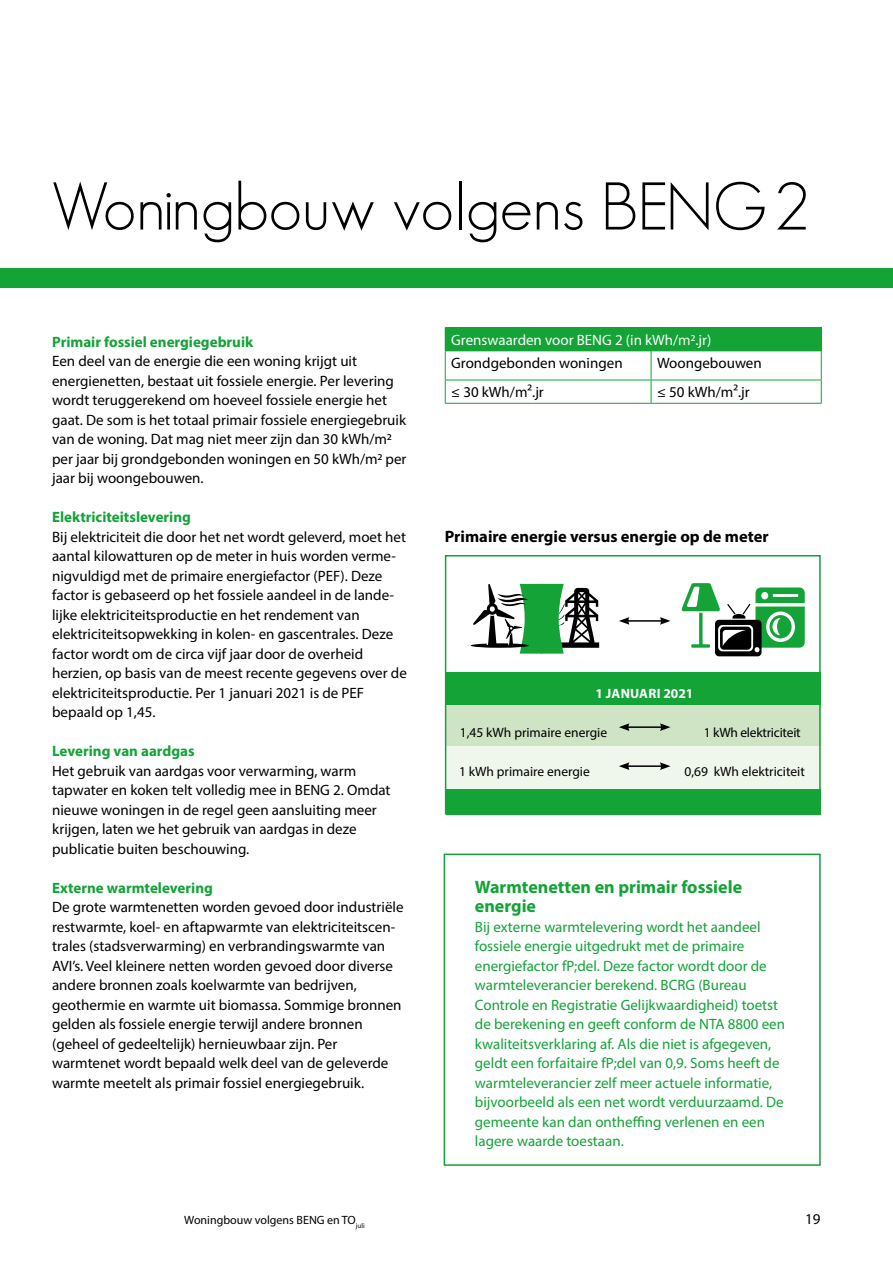
<style>
.page{position:relative;width:893px;height:1263px;background:#fff}
.page>*{position:absolute;margin:0;border:0;box-sizing:border-box;transform-origin:0 0}
.t1{font:300 66px "Geosans";color:#000}
.t2{font:700 18px/19.5px "Myriad Pro";color:#13a337}
.t3{font:700 16.5px "Myriad Pro";color:#000}
.t4{font:15px/19.5px "Myriad Pro";color:#000}
.t5{font:15px/19.5px "Myriad Pro";color:#13a337}
.t6{font:700 15px "Myriad Pro";color:#13a337}
.t7{font:15px/23.2px "Myriad Pro";color:#fff}
.t8{font:13.5px "Myriad Pro";color:#000}
.t9{font:700 13.5px "Myriad Pro";letter-spacing:.02em;color:#fff}
.t10{font:12px "Myriad Pro";color:#000}
.s1{color:#ecf4e8}
.s2{color:#000}
</style>
<div class="page">
<div style="left:0;top:268px;width:893px;height:20px;background:#13a337"></div>
<div style="left:445px;top:328px;width:376px;height:23px;background:#13a337"></div>
<hr style="left:445px;top:327px;width:206px;height:1px;background:#13a337">
<hr style="left:651px;top:327px;width:171px;height:1px;background:#13a337">
<hr style="left:445px;top:380px;width:206px;height:1px;background:#13a337">
<svg style="left:445px;top:351px;width:1px;height:52px"></svg>
<hr style="left:651px;top:380px;width:171px;height:1px;background:#13a337">
<svg style="left:651px;top:351px;width:1px;height:52px"></svg>
<svg style="left:821px;top:328px;width:1px;height:75px"></svg>
<hr style="left:445px;top:403px;width:206px;height:1px;background:#13a337">
<hr style="left:651px;top:403px;width:171px;height:1px;background:#13a337">
<div style="left:446px;top:678px;width:375px;height:135px;background:#eff6ec"></div>
<div style="left:446px;top:789px;width:375px;height:25px;background:#13a337"></div>
<div style="left:446px;top:672px;width:375px;height:37px;background:#13a337"></div>
<div style="left:446px;top:705px;width:375px;height:41px;background:#cee4c4"></div>
<div style="left:445px;top:555px;width:376px;height:259px;border:2px solid #13a337"></div>
<hr style="left:627px;top:726px;width:35px;height:2px;background:#000">
<svg style="left:619px;top:723px;width:10px;height:8px"></svg>
<svg style="left:660px;top:723px;width:10px;height:8px"></svg>
<hr style="left:627px;top:620px;width:35px;height:2px;background:#000">
<svg style="left:619px;top:617px;width:10px;height:8px"></svg>
<svg style="left:660px;top:617px;width:10px;height:8px"></svg>
<hr style="left:627px;top:765px;width:35px;height:2px;background:#000">
<svg style="left:619px;top:762px;width:10px;height:8px"></svg>
<svg style="left:660px;top:762px;width:10px;height:8px"></svg>
<svg style="left:681px;top:583px;width:124px;height:73px"></svg>
<svg style="left:471px;top:583px;width:128px;height:71px"></svg>
<div style="left:444px;top:854px;width:377px;height:312px;border:2px solid #13a337"></div>
<h1 class="t1" style="left:51px;top:170px;width:760px">Woningbouw volgens BENG2</h1>
<p class="t6" style="left:52px;top:332px;width:203px">Primair fossiel energiegebruik</p>
<p class="t4" style="left:52px;top:351px;width:356px">Een deel van de energie die een woning krijgt uit energienetten, bestaat uit fossiele energie. Per levering wordt teruggerekend om hoeveel fossiele energie het gaat. De som is het totaal primair fossiele energiegebruik van de woning. Dat mag niet meer zijn dan 30 kWh/m2 per jaar bij grondgebonden woningen en 50 kWh/m2 per jaar bij woongebouwen.</p>
<p class="t6" style="left:52px;top:507px;width:140px">Elektriciteitslevering</p>
<p class="t4" style="left:52px;top:526px;width:356px">Bij elektriciteit die door het net wordt geleverd, moet het aantal kilowatturen op de meter in huis worden verme&shy;nigvuldigd met de primaire energiefactor (PEF). Deze factor is gebaseerd op het fossiele aandeel in de lande&shy;lijke elektriciteitsproductie en het rendement van elektriciteitsopwekking in kolen- en gascentrales. Deze factor wordt om de circa vijf jaar door de overheid herzien, op basis van de meest recente gegevens over de elektriciteitsproductie. Per 1 januari 2021 is de PEF bepaald op 1,45.</p>
<p class="t6" style="left:52px;top:741px;width:144px">Levering van aardgas</p>
<p class="t4" style="left:52px;top:760px;width:340px">Het gebruik van aardgas voor verwarming, warm tapwater en koken telt volledig mee in BENG 2. Omdat nieuwe woningen in de regel geen aansluiting meer krijgen, laten we het gebruik van aardgas in deze publicatie buiten beschouwing.</p>
<p class="t6" style="left:52px;top:878px;width:162px">Externe warmtelevering</p>
<p class="t4" style="left:52px;top:897px;width:353px">De grote warmtenetten worden gevoed door industriële restwarmte, koel- en aftapwarmte van elektriciteitscen&shy;trales (stadsverwarming) en verbrandingswarmte van AVI’s. Veel kleinere netten worden gevoed door diverse andere bronnen zoals koelwarmte van bedrijven, geothermie en warmte uit biomassa. Sommige bronnen gelden als fossiele energie terwijl andere bronnen (geheel of gedeeltelijk) hernieuwbaar zijn. Per warmtenet wordt bepaald welk deel van de geleverde warmte meetelt als primair fossiel energiegebruik.</p>
<p class="t7" style="left:451px;top:328px;width:262px">Grenswaarden voor BENG 2 (in kWh/<span class="s1">m2</span>.jr)<br><span class="s2">Grondgebonden woningen</span></p>
<p class="t4" style="left:657px;top:353px;width:106px">Woongebouwen</p>
<p class="t4" style="left:451px;top:382px;width:94px">≤ 30 kWh/m2.jr</p>
<p class="t4" style="left:657px;top:382px;width:94px">≤ 50 kWh/m2.jr</p>
<p class="t3" style="left:445px;top:525px;width:325px">Primaire energie versus energie op de meter</p>
<p class="t9" style="left:595px;top:684px;width:100px">1 JANUARI 2021</p>
<p class="t8" style="left:460px;top:724px;width:149px">1,45 kWh primaire energie</p>
<p class="t8" style="left:704px;top:724px;width:98px">1 kWh elektriciteit</p>
<p class="t8" style="left:459px;top:763px;width:132px">1 kWh primaire energie</p>
<p class="t8" style="left:684px;top:763px;width:122px">0,69 kWh elektriciteit</p>
<p class="t2" style="left:475px;top:876px;width:269px">Warmtenetten en primair fossiele energie</p>
<p class="t5" style="left:475px;top:916px;width:312px">Bij externe warmtelevering wordt het aandeel fossiele energie uitgedrukt met de primaire energiefactor fP;del. Deze factor wordt door de warmteleverancier berekend. BCRG (Bureau Controle en Registratie Gelijkwaardigheid) toetst de berekening en geeft conform de NTA 8800 een kwaliteitsverklaring af. Als die niet is afgegeven, geldt een forfaitaire fP;del van 0,9. Soms heeft de warmteleverancier zelf meer actuele informatie, bijvoorbeeld als een net wordt verduurzaamd. De gemeente kan dan ontheffing verlenen en een lagere waarde toestaan.</p>
<p class="t10" style="left:184px;top:1213px;width:182px">Woningbouw volgens BENG en TO<sub>juli</sub></p>
<p class="t4" style="left:805px;top:1209px;width:17px">19</p>
</div>
